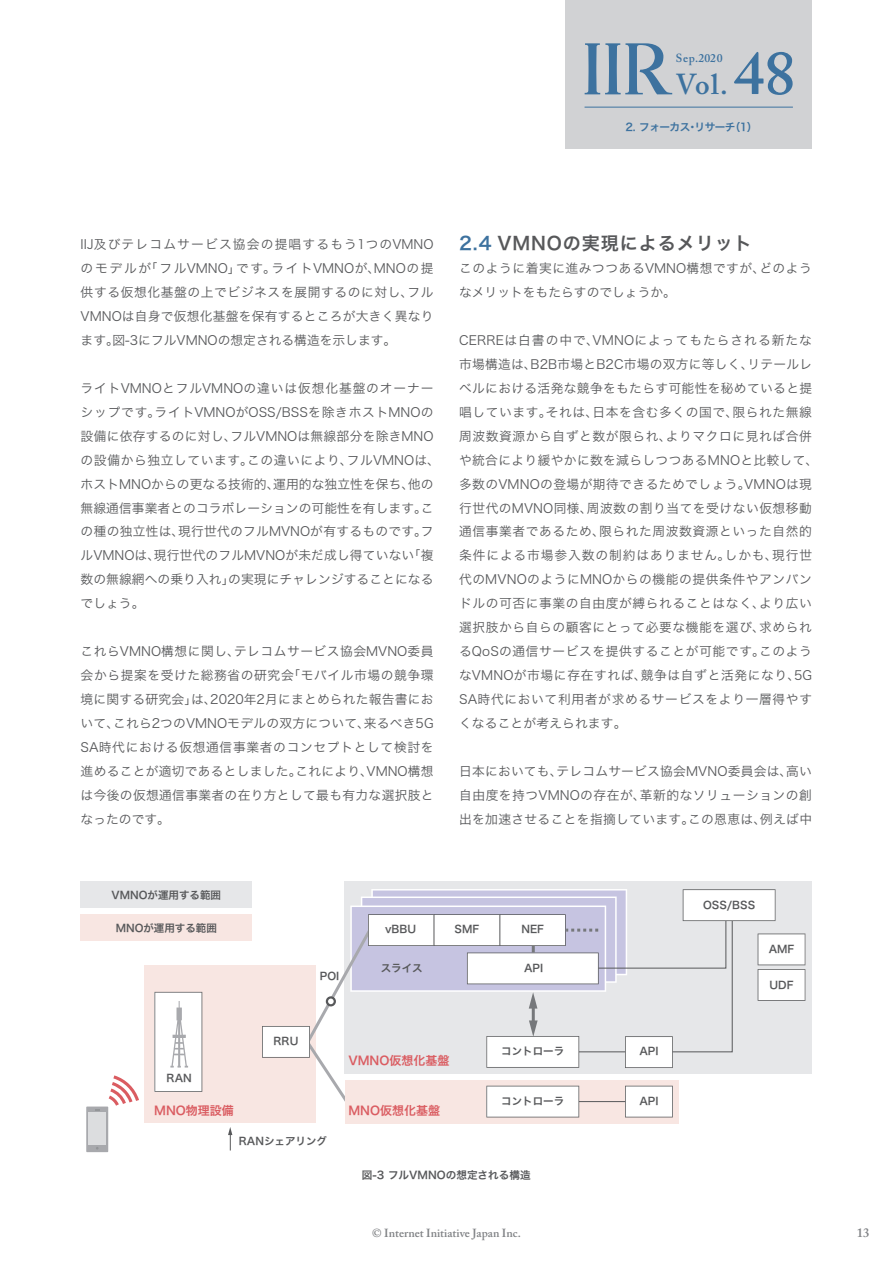
<style>
.page{position:relative;width:893px;height:1263px;background:#fff}
.page>*{position:absolute;margin:0;border:0;box-sizing:border-box;transform-origin:0 0}
.t1{font:600 28.65px "Adobe Caslon Pro";color:#3d729f}
._1_タイトル1_1{font:18px "Hira Kaku Pro W6";letter-spacing:.05em;color:#57585a}
.本文{font:12.75px/23.9px "Hira Kaku Pro W3";letter-spacing:.025em;color:#57585a;text-align:justify}
.本文-2{font:12.75px/23.9px "Hira Kaku Pro W3";letter-spacing:.045em;color:#57585a}
.本文-3{font:12.75px/23.9px "Hira Kaku Pro W3";letter-spacing:.005em;color:#57585a}
.t2{font:600 12.75px "Adobe Caslon Pro";color:#808285}
.t3{font:12px "Hira Kaku Pro W6";color:#da5c61}
.t4{font:600 11.7px "Adobe Caslon Pro";color:#808285}
.t5{font:600 11.7px "Adobe Caslon Pro";letter-spacing:.05em;color:#3d729f}
.図{font:10.65px "Hira Kaku Pro W6";color:#57585a}
.t6{font:10.65px "Hira Kaku Pro W6";letter-spacing:-.05em;color:#3d729f}
.t7{font:10.5px "Hira Kaku Pro W6";color:#57585a}
.s1{font-size:61.65px}
.s2{color:#3d729f}
</style>
<div class="page">
<div style="left:565px;top:0;width:247px;height:149px;background:#d1d2d4"></div>
<hr style="left:585px;top:107px;width:208px;height:1px;background:#3d729f">
<svg style="left:585px;top:43px;width:87px;height:51px"></svg>
<div style="left:345px;top:881px;width:467px;height:193px;background:#e6e7e9"></div>
<div style="left:145px;top:965px;width:171px;height:158px;background:#f8e6e2"></div>
<div style="left:81px;top:914px;width:171px;height:27px;background:#f8e6e2"></div>
<div style="left:81px;top:881px;width:171px;height:27px;background:#e6e7e9"></div>
<svg style="left:228px;top:1127px;width:4px;height:23px"></svg>
<div style="left:85px;top:1106px;width:24px;height:47px;border:2px solid #fff"></div>
<div style="left:86px;top:1106px;width:22px;height:46px;background:#a8a9ad"></div>
<div style="left:88px;top:1113px;width:18px;height:32px;background:#dcdddf"></div>
<svg style="left:108px;top:1075px;width:31px;height:31px"></svg>
<svg style="left:154px;top:992px;width:48px;height:100px;background:#f1f2f2"></svg>
<div style="left:345px;top:1080px;width:333px;height:43px;background:#f8e6e2"></div>
<svg style="left:262px;top:889px;width:543px;height:228px"></svg>
<h1 class="t1" style="left:676px;top:67px;width:121px">Vol.<span class="s1">48</span></h1>
<p class="t5" style="left:676px;top:51px;width:48px">Sep.2020</p>
<p class="t6" style="left:625px;top:118px;width:134px">2. フォーカス・リサーチ（1）</p>
<p class="本文" style="left:81px;top:232px;width:355px">IIJ及びテレコムサービス協会の提唱するもう1つのVMNOのモデルが「フルVMNO」です。ライトVMNOが、MNOの提供する仮想化基盤の上でビジネスを展開するのに対し、フルVMNOは自身で仮想化基盤を保有するところが大きく異なります。図-3にフルVMNOの想定される構造を示します。</p>
<p class="本文-3" style="left:81px;top:375px;width:361px">ライトVMNOとフルVMNOの違いは仮想化基盤のオーナーシップです。ライトVMNOがOSS/BSSを除きホストMNOの設備に依存するのに対し、フルVMNOは無線部分を除きMNOの設備から独立しています。この違いにより、フルVMNOは、ホストMNOからの更なる技術的、運用的な独立性を保ち、他の無線通信事業者とのコラボレーションの可能性を有します。この種の独立性は、現行世代のフルMVNOが有するものです。フルVMNOは、現行世代のフルMVNOが未だ成し得ていない「複数の無線網への乗り入れ」の実現にチャレンジすることになるでしょう。</p>
<p class="本文" style="left:81px;top:638px;width:355px">これらVMNO構想に関し、テレコムサービス協会MVNO委員会から提案を受けた総務省の研究会「モバイル市場の競争環境に関する研究会」は、2020年2月にまとめられた報告書において、これら2つのVMNOモデルの双方について、来るべき5G SA時代における仮想通信事業者のコンセプトとして検討を進めることが適切であるとしました。これにより、VMNO構想は今後の仮想通信事業者の在り方として最も有力な選択肢となったのです。</p>
<p class="_1_タイトル1_1" style="left:459px;top:227px;width:294px"><span class="s2">2.4</span> VMNOの実現によるメリット</p>
<p class="本文" style="left:459px;top:256px;width:354px">このように着実に進みつつあるVMNO構想ですが、どのようなメリットをもたらすのでしょうか。</p>
<p class="本文-2" style="left:459px;top:327px;width:361px">CERREは白書の中で、VMNOによってもたらされる新たな市場構造は、B2B市場とB2C市場の双方に等しく、リテールレベルにおける活発な競争をもたらす可能性を秘めていると提唱しています。それは、日本を含む多くの国で、限られた無線周波数資源から自ずと数が限られ、よりマクロに見れば合併や統合により緩やかに数を減らしつつあるMNOと比較して、多数のVMNOの登場が期待できるためでしょう。VMNOは現行世代のMVNO同様、周波数の割り当てを受けない仮想移動通信事業者であるため、限られた周波数資源といった自然的条件による市場参入数の制約はありません。しかも、現行世代のMVNOのようにMNOからの機能の提供条件やアンバンドルの可否に事業の自由度が縛られることはなく、より広い選択肢から自らの顧客にとって必要な機能を選び、求められるQoSの通信サービスを提供することが可能です。このようなVMNOが市場に存在すれば、競争は自ずと活発になり、5G<br>SA時代において利用者が求めるサービスをより一層得やすくなることが考えられます。</p>
<p class="本文" style="left:459px;top:758px;width:354px">日本においても、テレコムサービス協会MVNO委員会は、高い自由度を持つVMNOの存在が、革新的なソリューションの創出を加速させることを指摘しています。この恩恵は、例えば中</p>
<p class="t7" style="left:112px;top:886px;width:111px">VMNOが運用する範囲</p>
<p class="t7" style="left:703px;top:895px;width:54px">OSS/BSS</p>
<p class="t7" style="left:116px;top:919px;width:103px">MNOが運用する範囲</p>
<p class="t7" style="left:320px;top:966px;width:21px">POI</p>
<p class="t7" style="left:385px;top:920px;width:33px">vBBU</p>
<p class="t7" style="left:455px;top:920px;width:26px">SMF</p>
<p class="t7" style="left:521px;top:920px;width:24px">NEF</p>
<p class="t7" style="left:381px;top:958px;width:43px">スライス</p>
<p class="t7" style="left:524px;top:958px;width:21px">API</p>
<p class="t7" style="left:167px;top:1068px;width:27px">RAN</p>
<p class="t3" style="left:154px;top:1099px;width:81px">MNO物理設備</p>
<p class="t7" style="left:273px;top:1032px;width:26px">RRU</p>
<p class="t7" style="left:239px;top:1131px;width:90px">RANシェアリング</p>
<p class="t3" style="left:348px;top:1049px;width:103px">VMNO仮想化基盤</p>
<p class="t3" style="left:348px;top:1099px;width:93px">MNO仮想化基盤</p>
<p class="t7" style="left:501px;top:1042px;width:64px">コントローラ</p>
<p class="t7" style="left:501px;top:1092px;width:64px">コントローラ</p>
<p class="図" style="left:362px;top:1165px;width:170px">図-3 フルVMNOの想定される構造</p>
<p class="t4" style="left:372px;top:1226px;width:150px">© Internet Initiative Japan Inc.</p>
<p class="t7" style="left:639px;top:1042px;width:21px">API</p>
<p class="t7" style="left:639px;top:1092px;width:21px">API</p>
<p class="t7" style="left:769px;top:940px;width:27px">AMF</p>
<p class="t7" style="left:770px;top:975px;width:25px">UDF</p>
<p class="t2" style="left:857px;top:1225px;width:14px">13</p>
</div>
